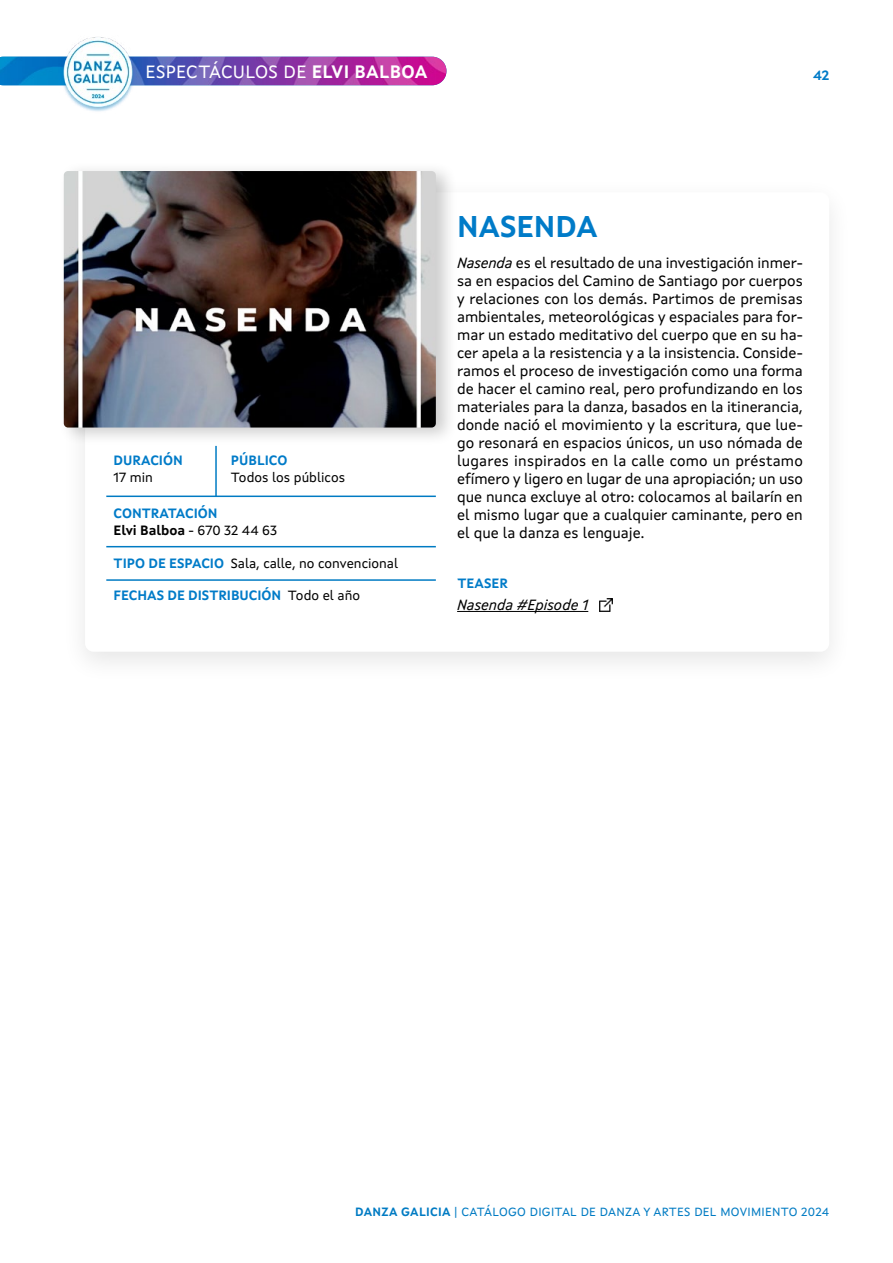
<style>
.page{position:relative;width:893px;height:1263px;background:#fff}
.page>*{position:absolute;margin:0;border:0;box-sizing:border-box;transform-origin:0 0}
.t1{font:700 30px "Xunta Sans";color:#007bc8}
.t2{font:18px "Xunta Sans";letter-spacing:.02em;color:#fff}
.t3{font:15px/18px "Xunta Sans";color:#000;text-align:justify}
.t4{font:italic 15px "Xunta Sans";color:#000}
.t5{font:700 13.5px/16.5px "Xunta Sans";color:#007bc8}
.t6{font:13.5px "Xunta Sans";color:#000}
.t7{font:12px "Xunta Sans";letter-spacing:.025em;color:#007bc3}
.s1{font-weight:700}
.s2{color:#000}
.s3{font-weight:400;color:#000}
.s4{font-weight:700;color:#007bc8}
.s5{font-style:italic}
</style>
<div class="page">
<img style="left:0;top:57px;width:446px;height:28px">
<div style="left:61px;top:177px;width:792px;height:507px;background:#000;opacity:.1"></div>
<div style="left:85px;top:192px;width:744px;height:460px;background:#fff;border-radius:9px"></div>
<hr style="left:457px;top:611px;width:131px;height:1px;background:#000">
<svg style="left:600px;top:598px;width:12px;height:13px"></svg>
<div style="left:58px;top:161px;width:400px;height:285px;background:#000;opacity:.2"></div>
<img style="left:64px;top:171px;width:372px;height:256px">
<hr style="left:106px;top:495px;width:330px;height:2px;background:#007bc3">
<hr style="left:215px;top:446px;width:2px;height:50px;background:#007bc3">
<hr style="left:106px;top:546px;width:330px;height:1px;background:#007bc3">
<hr style="left:106px;top:579px;width:330px;height:2px;background:#007bc3">
<img style="left:60px;top:37px;width:77px;height:75px">
<p class="t2" style="left:145px;top:60px;width:284px">ESPECTÁCULOS DE <span class="s1">ELVI BALBOA</span></p>
<p class="t5" style="left:813px;top:67px;width:18px">42</p>
<p class="t5" style="left:114px;top:452px;width:71px">DURACIÓN</p>
<p class="t6" style="left:114px;top:469px;width:41px">17 min</p>
<p class="t5" style="left:231px;top:452px;width:58px">PÚBLICO</p>
<p class="t6" style="left:231px;top:469px;width:116px">Todos los públicos</p>
<p class="t5" style="left:114px;top:505px;width:165px">CONTRATACIÓN<br><span class="s2">Elvi Balboa</span> <span class="s3">- 670 32 44 63</span></p>
<p class="t6" style="left:114px;top:555px;width:286px"><span class="s4">TIPO DE ESPACIO</span> Sala, calle, no convencional</p>
<p class="t5" style="left:114px;top:587px;width:248px">FECHAS DE DISTRIBUCIÓN <span class="s3">Todo el año</span></p>
<h1 class="t1" style="left:457px;top:208px;width:142px">NASENDA</h1>
<p class="t3" style="left:457px;top:253px;width:347px"><span class="s5">Nasenda</span> es el resultado de una investigación inmer&shy;sa en espacios del Camino de Santiago por cuerpos y relaciones con los demás. Partimos de premisas ambientales, meteorológicas y espaciales para for&shy;mar un estado meditativo del cuerpo que en su ha&shy;cer apela a la resistencia y a la insistencia. Conside&shy;ramos el proceso de investigación como una forma de hacer el camino real, pero profundizando en los materiales para la danza, basados en la itinerancia, donde nació el movimiento y la escritura, que lue&shy;go resonará en espacios únicos, un uso nómada de lugares inspirados en la calle como un préstamo efímero y ligero en lugar de una apropiación; un uso que nunca excluye al otro: colocamos al bailarín en el mismo lugar que a cualquier caminante, pero en el que la danza es lenguaje.</p>
<p class="t5" style="left:457px;top:575px;width:52px">TEASER</p>
<p class="t4" style="left:457px;top:595px;width:133px">Nasenda #Episode 1</p>
<p class="t7" style="left:355px;top:1204px;width:475px"><span class="s1">DANZA GALICIA</span> | CATÁLOGO DIGITAL DE DANZA Y ARTES DEL MOVIMIENTO 2024</p>
</div>
